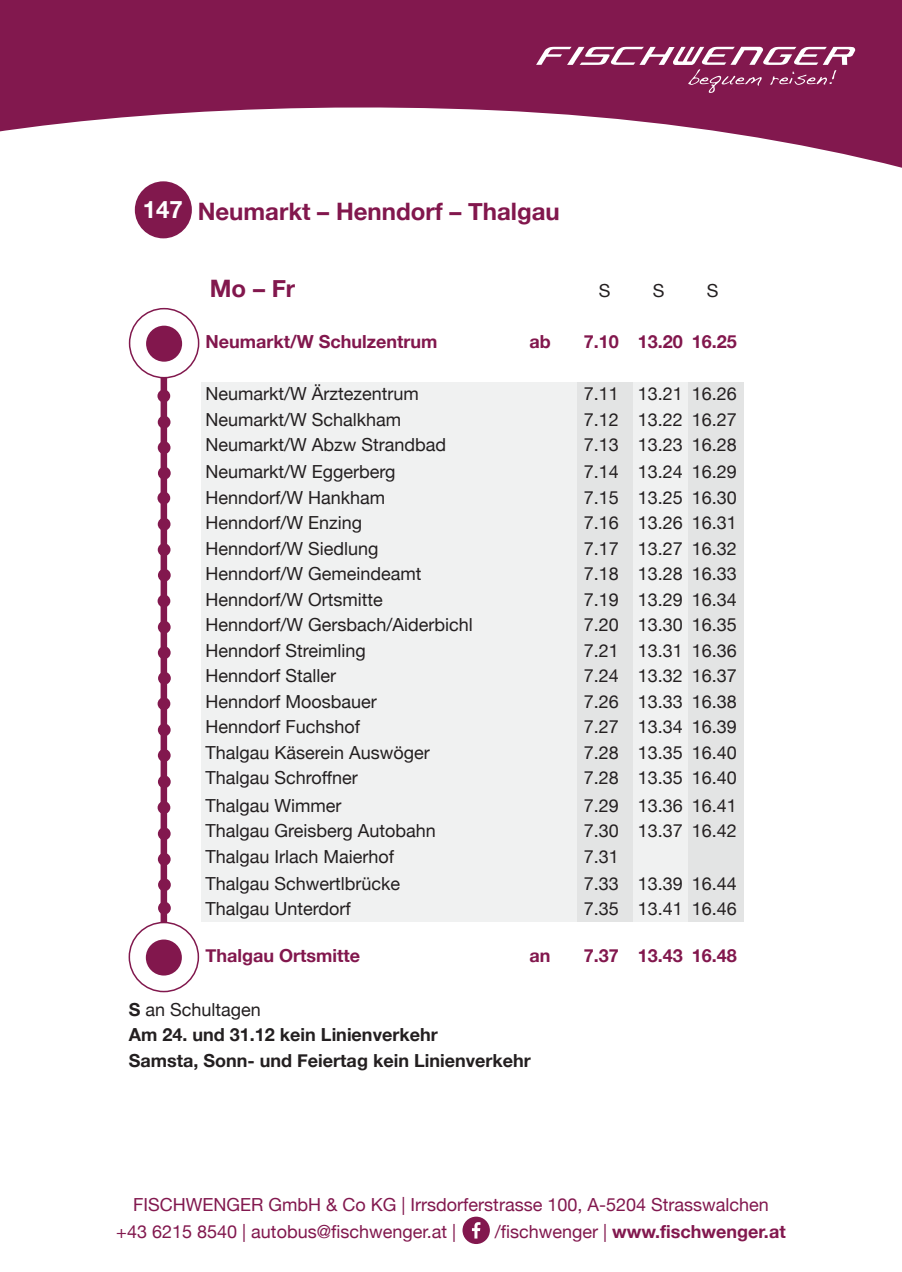
<style>
.page{position:relative;width:902px;height:1272px;background:#fff}
.page>*{position:absolute;margin:0;border:0;box-sizing:border-box;transform-origin:0 0}
.t1{font:700 24px "Helvetica Neue";color:#82174d}
.t2{font:700 24px "Helvetica Neue";color:#fff}
.t3{font:18px "Helvetica Neue";color:#231f20}
.t4{font:18px/27px "Helvetica Neue";color:#82184e}
.t5{font:700 18px/25.5px "Helvetica Neue";color:#231f20}
.t6{font:700 18px "Helvetica Neue";color:#82174d}
.t7{font:700 18px "Helvetica Neue";color:#82184e}
.s1{font-weight:400}
</style>
<div class="page">
<div style="left:0;top:0;width:901px;height:6px;background:#82184e"></div>
<svg style="left:0;top:6px;width:901px;height:212px;fill:#82184e"></svg>
<svg style="left:536px;top:47px;width:319px;height:46px;background:#98416d"></svg>
<div style="left:462px;top:1216px;width:28px;height:27px;background:#82184e;border-radius:50%"></div>
<svg style="left:472px;top:1222px;width:8px;height:16px"></svg>
<div style="left:160px;top:360px;width:7px;height:583px;background:#82184e"></div>
<div style="left:201px;top:382px;width:542px;height:540px;background:#f0f1f1"></div>
<div style="left:688px;top:382px;width:55px;height:540px;background:#e3e4e4"></div>
<div style="left:577px;top:382px;width:55px;height:540px;background:#e3e4e4"></div>
<div style="left:130px;top:308px;width:69px;height:69px;background:#fff;border-radius:50%"></div>
<div style="left:129px;top:308px;width:70px;height:70px;border:2px solid #81184d;border-radius:50%"></div>
<div style="left:146px;top:325px;width:36px;height:36px;background:#82174d;border-radius:50%"></div>
<div style="left:129px;top:922px;width:69px;height:69px;background:#fff;border-radius:50%"></div>
<div style="left:129px;top:921px;width:70px;height:71px;border:2px solid #81184d;border-radius:50%"></div>
<div style="left:146px;top:939px;width:36px;height:36px;background:#82174d;border-radius:50%"></div>
<div style="left:157px;top:389px;width:13px;height:13px;background:#82184e;border-radius:50%"></div>
<div style="left:158px;top:416px;width:12px;height:12px;background:#82184e;border-radius:50%"></div>
<div style="left:158px;top:441px;width:12px;height:13px;background:#82184e;border-radius:50%"></div>
<div style="left:158px;top:467px;width:13px;height:12px;background:#82184e;border-radius:50%"></div>
<div style="left:157px;top:491px;width:13px;height:13px;background:#82184e;border-radius:50%"></div>
<div style="left:158px;top:518px;width:12px;height:12px;background:#82184e;border-radius:50%"></div>
<div style="left:158px;top:543px;width:12px;height:13px;background:#82184e;border-radius:50%"></div>
<div style="left:158px;top:569px;width:13px;height:12px;background:#82184e;border-radius:50%"></div>
<div style="left:157px;top:594px;width:13px;height:13px;background:#82184e;border-radius:50%"></div>
<div style="left:158px;top:620px;width:13px;height:13px;background:#82184e;border-radius:50%"></div>
<div style="left:158px;top:646px;width:13px;height:13px;background:#82184e;border-radius:50%"></div>
<div style="left:158px;top:672px;width:13px;height:12px;background:#82184e;border-radius:50%"></div>
<div style="left:157px;top:697px;width:13px;height:13px;background:#82184e;border-radius:50%"></div>
<div style="left:158px;top:723px;width:13px;height:13px;background:#82184e;border-radius:50%"></div>
<div style="left:158px;top:749px;width:13px;height:12px;background:#82184e;border-radius:50%"></div>
<div style="left:158px;top:775px;width:13px;height:13px;background:#82184e;border-radius:50%"></div>
<div style="left:157px;top:801px;width:13px;height:13px;background:#82184e;border-radius:50%"></div>
<div style="left:158px;top:827px;width:13px;height:13px;background:#82184e;border-radius:50%"></div>
<div style="left:158px;top:852px;width:13px;height:13px;background:#82184e;border-radius:50%"></div>
<div style="left:158px;top:878px;width:13px;height:13px;background:#82184e;border-radius:50%"></div>
<div style="left:158px;top:901px;width:13px;height:13px;background:#82184e;border-radius:50%"></div>
<div style="left:135px;top:181px;width:57px;height:57px;background:#81184d;border-radius:50%"></div>
<h1 class="t2" style="left:143px;top:191px;width:42px">147</h1>
<h1 class="t1" style="left:198px;top:192px;width:363px">Neumarkt – Henndorf – Thalgau</h1>
<h1 class="t1" style="left:210px;top:269px;width:87px">Mo – Fr</h1>
<p class="t3" style="left:598px;top:277px;width:13px">S</p>
<p class="t3" style="left:652px;top:277px;width:13px">S</p>
<p class="t3" style="left:706px;top:277px;width:13px">S</p>
<p class="t6" style="left:205px;top:327px;width:234px">Neumarkt/W Schulzentrum</p>
<p class="t6" style="left:529px;top:327px;width:23px">ab</p>
<p class="t6" style="left:583px;top:327px;width:155px">7.10 13.20 16.25</p>
<p class="t3" style="left:205px;top:381px;width:215px">Neumarkt/W Ärztezentrum</p>
<p class="t3" style="left:583px;top:381px;width:155px">7.11 13.21 16.26</p>
<p class="t3" style="left:205px;top:406px;width:197px">Neumarkt/W Schalkham</p>
<p class="t3" style="left:583px;top:406px;width:155px">7.12 13.22 16.27</p>
<p class="t3" style="left:205px;top:432px;width:242px">Neumarkt/W Abzw Strandbad</p>
<p class="t3" style="left:583px;top:432px;width:155px">7.13 13.23 16.28</p>
<p class="t3" style="left:205px;top:459px;width:191px">Neumarkt/W Eggerberg</p>
<p class="t3" style="left:583px;top:459px;width:155px">7.14 13.24 16.29</p>
<p class="t3" style="left:205px;top:484px;width:181px">Henndorf/W Hankham</p>
<p class="t3" style="left:583px;top:484px;width:155px">7.15 13.25 16.30</p>
<p class="t3" style="left:205px;top:510px;width:158px">Henndorf/W Enzing</p>
<p class="t3" style="left:583px;top:510px;width:155px">7.16 13.26 16.31</p>
<p class="t3" style="left:205px;top:535px;width:175px">Henndorf/W Siedlung</p>
<p class="t3" style="left:583px;top:535px;width:155px">7.17 13.27 16.32</p>
<p class="t3" style="left:205px;top:561px;width:218px">Henndorf/W Gemeindeamt</p>
<p class="t3" style="left:583px;top:561px;width:155px">7.18 13.28 16.33</p>
<p class="t3" style="left:205px;top:586px;width:179px">Henndorf/W Ortsmitte</p>
<p class="t3" style="left:583px;top:586px;width:155px">7.19 13.29 16.34</p>
<p class="t3" style="left:205px;top:612px;width:269px">Henndorf/W Gersbach/Aiderbichl</p>
<p class="t3" style="left:583px;top:612px;width:155px">7.20 13.30 16.35</p>
<p class="t3" style="left:205px;top:637px;width:162px">Henndorf Streimling</p>
<p class="t3" style="left:583px;top:637px;width:155px">7.21 13.31 16.36</p>
<p class="t3" style="left:205px;top:663px;width:132px">Henndorf Staller</p>
<p class="t3" style="left:583px;top:663px;width:155px">7.24 13.32 16.37</p>
<p class="t3" style="left:205px;top:688px;width:173px">Henndorf Moosbauer</p>
<p class="t3" style="left:583px;top:688px;width:155px">7.26 13.33 16.38</p>
<p class="t3" style="left:205px;top:714px;width:156px">Henndorf Fuchshof</p>
<p class="t3" style="left:583px;top:714px;width:155px">7.27 13.34 16.39</p>
<p class="t3" style="left:205px;top:739px;width:226px">Thalgau Käserein Auswöger</p>
<p class="t3" style="left:583px;top:739px;width:155px">7.28 13.35 16.40</p>
<p class="t3" style="left:205px;top:765px;width:154px">Thalgau Schroffner</p>
<p class="t3" style="left:583px;top:765px;width:155px">7.28 13.35 16.40</p>
<p class="t3" style="left:205px;top:792px;width:138px">Thalgau Wimmer</p>
<p class="t3" style="left:583px;top:792px;width:155px">7.29 13.36 16.41</p>
<p class="t3" style="left:205px;top:817px;width:232px">Thalgau Greisberg Autobahn</p>
<p class="t3" style="left:583px;top:817px;width:155px">7.30 13.37 16.42</p>
<p class="t3" style="left:205px;top:843px;width:190px">Thalgau Irlach Maierhof</p>
<p class="t3" style="left:583px;top:843px;width:37px">7.31</p>
<p class="t3" style="left:205px;top:870px;width:196px">Thalgau Schwertlbrücke</p>
<p class="t3" style="left:583px;top:870px;width:155px">7.33 13.39 16.44</p>
<p class="t3" style="left:205px;top:895px;width:147px">Thalgau Unterdorf</p>
<p class="t3" style="left:583px;top:895px;width:155px">7.35 13.41 16.46</p>
<p class="t6" style="left:205px;top:941px;width:156px">Thalgau Ortsmitte</p>
<p class="t6" style="left:529px;top:941px;width:23px">an</p>
<p class="t6" style="left:583px;top:941px;width:155px">7.37 13.43 16.48</p>
<p class="t5" style="left:129px;top:997px;width:403px">S <span class="s1">an Schultagen<br></span>Am 24. und 31.12 kein Linienverkehr<br>Samsta, Sonn- und Feiertag kein Linienverkehr</p>
<p class="t4" style="left:116px;top:1191px;width:654px;text-indent:17px">FISCHWENGER GmbH &amp; Co KG | Irrsdorferstrasse 100, A-5204 Strasswalchen +43 6215 8540 | autobus@fischwenger.at |</p>
<p class="t7" style="left:495px;top:1217px;width:292px"><span class="s1">/fischwenger |</span> www.fischwenger.at</p>
</div>
